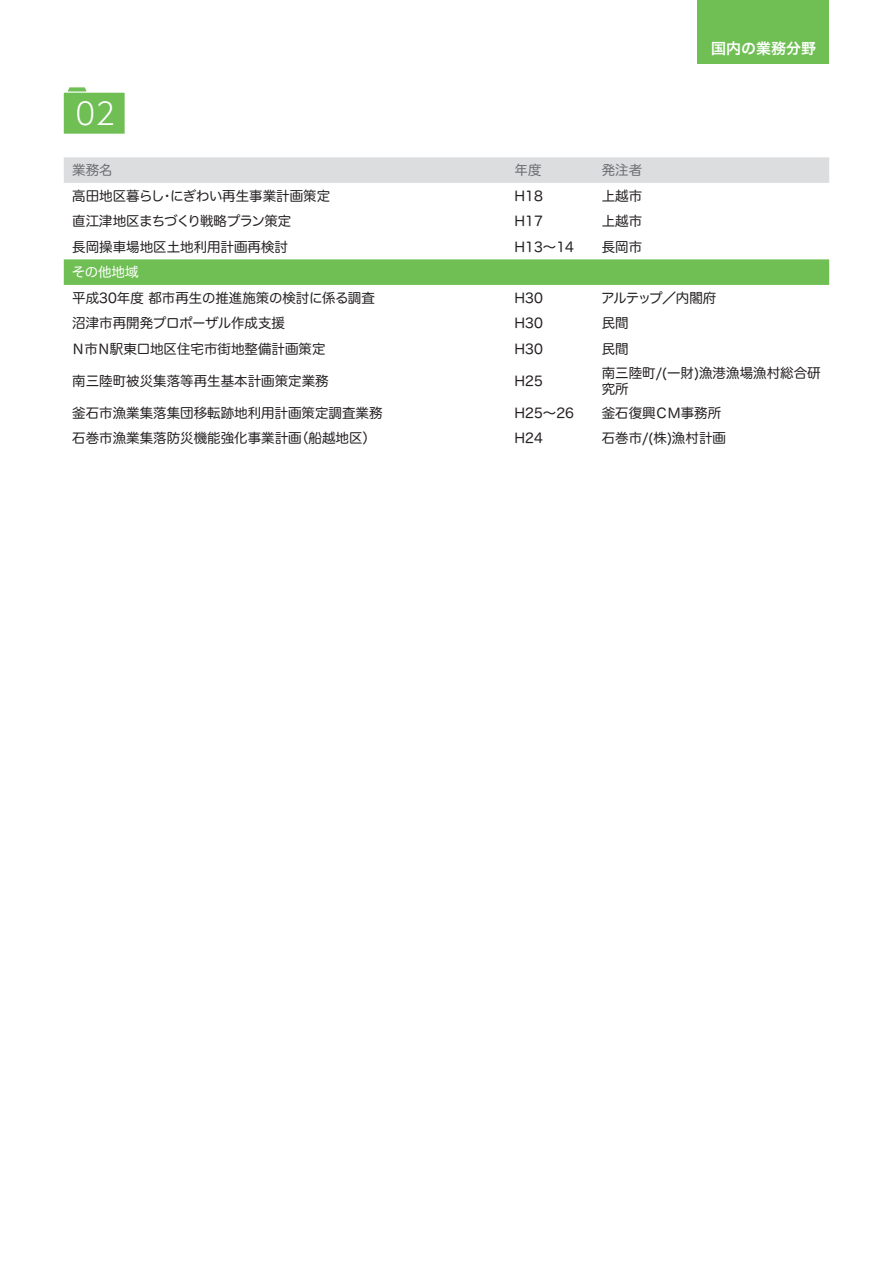
<style>
.page{position:relative;width:893px;height:1263px;background:#fff}
.page>*{position:absolute;margin:0;border:0;box-sizing:border-box;transform-origin:0 0}
.t1{font:300 30px "UD Shin Go Pr 6 N";color:#fff}
.t2{font:15px "Hiragino Sans W6";color:#fff}
.表中１{font:13.5px/16.5px "Hira Maru Pro N W4";color:#231f20}
.表中１-2{font:13.5px "Hira Maru Pro N W4";letter-spacing:-.035em;color:#231f20}
.表中１-3{font:13.5px "Hira Maru Pro N W4";letter-spacing:-.085em;color:#231f20}
.t3{font:13.5px "Hira Maru Pro N W4";color:#6c6d70}
.表中１-4{font:13.5px "Hira Maru Pro N W4";letter-spacing:-.01em;color:#fff}
</style>
<div class="page">
<div style="left:64px;top:157px;width:765px;height:26px;background:#dcdddf"></div>
<svg style="left:64px;top:87px;width:61px;height:47px;background:#7ec566"></svg>
<div style="left:697px;top:0;width:132px;height:64px;background:#6fbf54"></div>
<svg style="left:64px;top:259px;width:765px;height:26px;background:#71c057"></svg>
<p class="t1" style="left:76px;top:89px;width:41px">02</p>
<p class="t3" style="left:72px;top:158px;width:42px">業務名</p>
<p class="t3" style="left:514px;top:158px;width:28px">年度</p>
<p class="t3" style="left:602px;top:158px;width:42px">発注者</p>
<p class="t2" style="left:711px;top:35px;width:106px">国内の業務分野</p>
<p class="表中１" style="left:72px;top:187px;width:260px">高田地区暮らし・にぎわい再生事業計画策定</p>
<p class="表中１" style="left:514px;top:187px;width:30px">H18</p>
<p class="表中１" style="left:602px;top:187px;width:42px">上越市</p>
<p class="表中１-2" style="left:72px;top:209px;width:221px">直江津地区まちづくり戦略プラン策定</p>
<p class="表中１" style="left:514px;top:212px;width:30px">H17</p>
<p class="表中１" style="left:602px;top:212px;width:42px">上越市</p>
<p class="表中１" style="left:72px;top:238px;width:217px">長岡操車場地区土地利用計画再検討</p>
<p class="表中１" style="left:514px;top:238px;width:61px">H13～14</p>
<p class="表中１" style="left:602px;top:238px;width:42px">長岡市</p>
<p class="表中１-4" style="left:72px;top:260px;width:68px">その他地域</p>
<p class="表中１" style="left:72px;top:289px;width:304px">平成30年度 都市再生の推進施策の検討に係る調査</p>
<p class="表中１" style="left:514px;top:289px;width:30px">H30</p>
<p class="表中１-3" style="left:601px;top:286px;width:117px">アルテップ／内閣府</p>
<p class="表中１" style="left:72px;top:314px;width:214px">沼津市再開発プロポーザル作成支援</p>
<p class="表中１" style="left:514px;top:314px;width:30px">H30</p>
<p class="表中１" style="left:602px;top:314px;width:28px">民間</p>
<p class="表中１" style="left:72px;top:340px;width:255px">Ｎ市Ｎ駅東口地区住宅市街地整備計画策定</p>
<p class="表中１" style="left:514px;top:340px;width:30px">H30</p>
<p class="表中１" style="left:602px;top:340px;width:28px">民間</p>
<p class="表中１" style="left:72px;top:372px;width:258px">南三陸町被災集落等再生基本計画策定業務</p>
<p class="表中１" style="left:514px;top:372px;width:30px">H25</p>
<p class="表中１" style="left:602px;top:363px;width:221px">南三陸町/(一財)漁港漁場漁村総合研究所</p>
<p class="表中１" style="left:72px;top:404px;width:312px">釜石市漁業集落集団移転跡地利用計画策定調査業務</p>
<p class="表中１" style="left:514px;top:404px;width:61px">H25～26</p>
<p class="表中１" style="left:602px;top:404px;width:121px">釜石復興ＣＭ事務所</p>
<p class="表中１" style="left:72px;top:429px;width:305px">石巻市漁業集落防災機能強化事業計画（船越地区）</p>
<p class="表中１" style="left:514px;top:429px;width:30px">H24</p>
<p class="表中１" style="left:602px;top:429px;width:126px">石巻市/(株)漁村計画</p>
</div>
